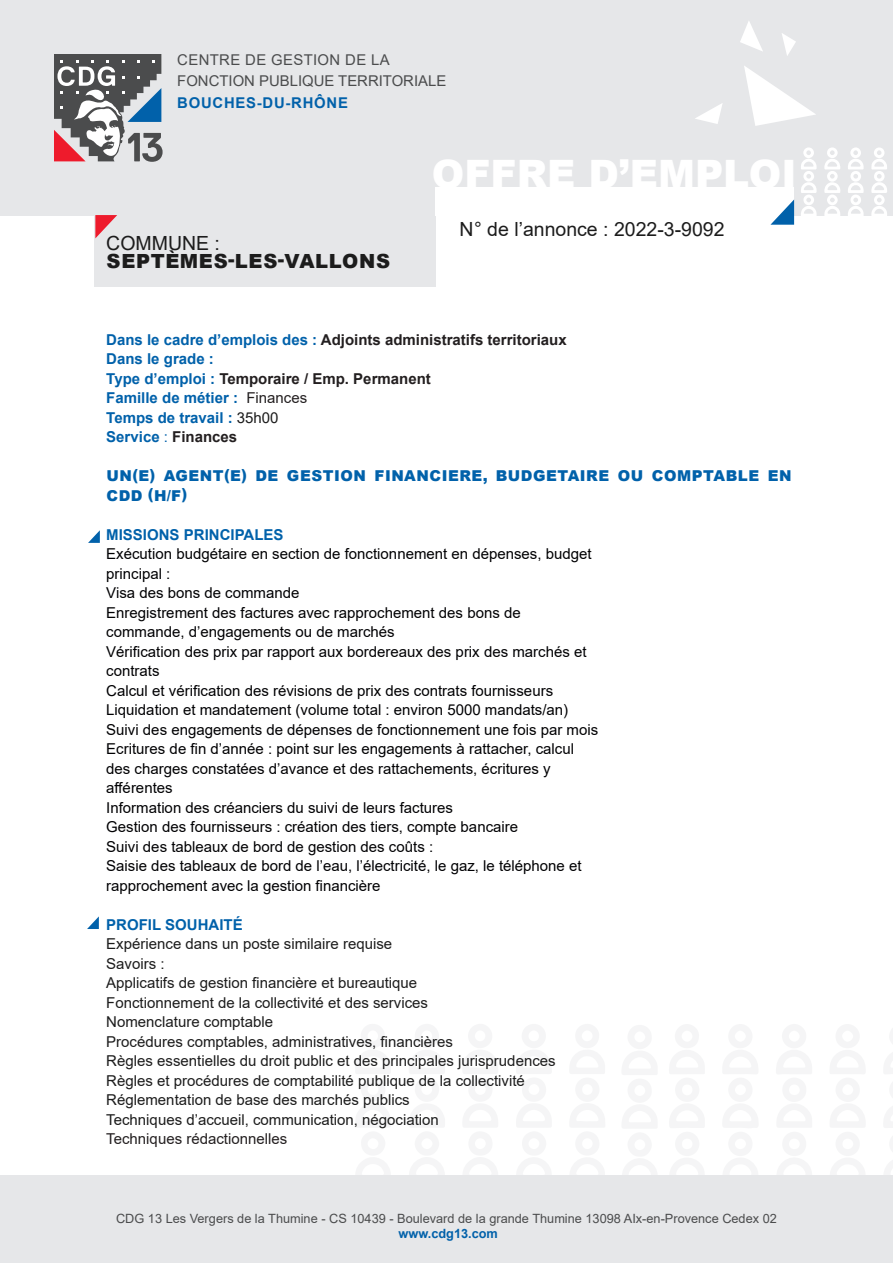
<style>
.page{position:relative;width:893px;height:1263px;background:#fff}
.page>*{position:absolute;margin:0;border:0;box-sizing:border-box;transform-origin:0 0}
.t1{font:900 39.15px "Arial";color:#fff}
.t2{font:19.5px "Arial";color:#1c1c1c}
.t3{font:900 19.5px "Arial";letter-spacing:.035em;color:#1c1c1c}
.t4{font:15px "Arial";color:#000003}
.t5{font:15px "Arial";color:#1c1c1c}
.t6{font:700 15px "Arial";color:#231f20}
.t7{font:700 15px "Arial";color:#0161aa}
.t8{font:900 15px/19.5px "Arial";letter-spacing:.035em;color:#0161aa}
.t9{font:15px "Arial";color:#231f20}
.t10{font:14.85px "Arial";color:#4b4c4d}
.t11{font:14.85px "Arial";letter-spacing:.025em;color:#4b4c4d}
.t12{font:700 14.85px "Arial";letter-spacing:.05em;color:#0161aa}
.t13{font:12.75px "Arial";color:#4b4c4d}
.t14{font:700 12.75px "Arial";color:#0161aa}
.s1{color:#0161aa}
.s2{font-weight:400;color:#231f20}
.s3{font-weight:400;color:#1c1c1c}
.s4{font-weight:400;color:#0161aa}
</style>
<div class="page">
<div style="left:0;top:0;width:893px;height:215px;background:#e6e7e9"></div>
<div style="left:94px;top:207px;width:341px;height:79px;background:#e6e7e9"></div>
<div style="left:0;top:1175px;width:893px;height:88px;background:#e6e7e9"></div>
<div style="left:435px;top:187px;width:358px;height:28px;background:#fff"></div>
<svg style="left:740px;top:21px;width:23px;height:30px"></svg>
<svg style="left:770px;top:199px;width:24px;height:26px"></svg>
<svg style="left:744px;top:66px;width:72px;height:60px"></svg>
<svg style="left:695px;top:103px;width:28px;height:21px"></svg>
<svg style="left:782px;top:33px;width:14px;height:23px"></svg>
<svg style="left:54px;top:54px;width:109px;height:108px"></svg>
<svg style="left:824px;top:147px;width:16px;height:69px"></svg>
<svg style="left:801px;top:147px;width:16px;height:69px"></svg>
<svg style="left:848px;top:147px;width:16px;height:68px"></svg>
<svg style="left:871px;top:147px;width:16px;height:69px"></svg>
<svg style="left:95px;top:215px;width:22px;height:23px"></svg>
<svg style="left:88px;top:530px;width:12px;height:13px"></svg>
<svg style="left:87px;top:916px;width:12px;height:13px"></svg>
<p class="t11" style="left:177px;top:50px;width:214px">CENTRE DE GESTION DE LA</p>
<p class="t10" style="left:177px;top:71px;width:270px">FONCTION PUBLIQUE TERRITORIALE</p>
<p class="t12" style="left:177px;top:92px;width:172px">BOUCHES-DU-RHÔNE</p>
<p class="t2" style="left:106px;top:229px;width:115px">COMMUNE :</p>
<p class="t3" style="left:107px;top:246px;width:285px">SEPTÈMES-LES-VALLONS</p>
<p class="t1" style="left:432px;top:145px;width:366px">OFFRE D’EMPLOI</p>
<p class="t2" style="left:460px;top:216px;width:267px">N° de l’annonce : 2022-3-9092</p>
<p class="t6" style="left:106px;top:329px;width:462px"><span class="s1">Dans le cadre d’emplois des :</span> Adjoints administratifs territoriaux</p>
<p class="t7" style="left:106px;top:348px;width:109px">Dans le grade :</p>
<p class="t6" style="left:106px;top:368px;width:326px"><span class="s1">Type d’emploi :</span> Temporaire / Emp. Permanent</p>
<p class="t7" style="left:106px;top:387px;width:202px">Famille de métier : <span class="s2">Finances</span></p>
<p class="t7" style="left:106px;top:407px;width:174px">Temps de travail : <span class="s3">35h00</span></p>
<p class="t6" style="left:106px;top:426px;width:132px"><span class="s1">Service</span> <span class="s4">:</span> Finances</p>
<p class="t8" style="left:107px;top:466px;width:687px">UN(E) AGENT(E) DE GESTION FINANCIERE, BUDGETAIRE OU COMPTABLE EN<br>CDD (H/F)</p>
<p class="t7" style="left:106px;top:524px;width:179px">MISSIONS PRINCIPALES</p>
<p class="t4" style="left:106px;top:544px;width:487px">Exécution budgétaire en section de fonctionnement en dépenses, budget</p>
<p class="t4" style="left:106px;top:563px;width:66px">principal :</p>
<p class="t4" style="left:106px;top:583px;width:195px">Visa des bons de commande</p>
<p class="t4" style="left:106px;top:602px;width:416px">Enregistrement des factures avec rapprochement des bons de</p>
<p class="t4" style="left:106px;top:622px;width:290px">commande, d’engagements ou de marchés</p>
<p class="t4" style="left:106px;top:641px;width:482px">Vérification des prix par rapport aux bordereaux des prix des marchés et</p>
<p class="t4" style="left:106px;top:661px;width:55px">contrats</p>
<p class="t4" style="left:106px;top:680px;width:448px">Calcul et vérification des révisions de prix des contrats fournisseurs</p>
<p class="t4" style="left:106px;top:700px;width:463px">Liquidation et mandatement (volume total : environ 5000 mandats/an)</p>
<p class="t4" style="left:106px;top:719px;width:493px">Suivi des engagements de dépenses de fonctionnement une fois par mois</p>
<p class="t4" style="left:106px;top:739px;width:469px">Ecritures de fin d’année : point sur les engagements à rattacher, calcul</p>
<p class="t4" style="left:106px;top:758px;width:446px">des charges constatées d’avance et des rattachements, écritures y</p>
<p class="t4" style="left:106px;top:778px;width:68px">afférentes</p>
<p class="t4" style="left:106px;top:797px;width:348px">Information des créanciers du suivi de leurs factures</p>
<p class="t4" style="left:106px;top:817px;width:413px">Gestion des fournisseurs : création des tiers, compte bancaire</p>
<p class="t4" style="left:106px;top:836px;width:328px">Suivi des tableaux de bord de gestion des coûts :</p>
<p class="t4" style="left:106px;top:856px;width:477px">Saisie des tableaux de bord de l’eau, l’électricité, le gaz, le téléphone et</p>
<p class="t4" style="left:106px;top:875px;width:276px">rapprochement avec la gestion financière</p>
<p class="t7" style="left:106px;top:914px;width:138px">PROFIL SOUHAITÉ</p>
<p class="t5" style="left:106px;top:934px;width:287px">Expérience dans un poste similaire requise</p>
<p class="t5" style="left:106px;top:953px;width:60px">Savoirs :</p>
<p class="t5" style="left:106px;top:973px;width:312px">Applicatifs de gestion financière et bureautique</p>
<p class="t5" style="left:106px;top:992px;width:323px">Fonctionnement de la collectivité et des services</p>
<p class="t5" style="left:106px;top:1012px;width:168px">Nomenclature comptable</p>
<p class="t5" style="left:106px;top:1031px;width:348px">Procédures comptables, administratives, financières</p>
<p class="t5" style="left:106px;top:1051px;width:451px">Règles essentielles du droit public et des principales jurisprudences</p>
<p class="t5" style="left:106px;top:1070px;width:420px">Règles et procédures de comptabilité publique de la collectivité</p>
<p class="t5" style="left:106px;top:1090px;width:305px">Réglementation de base des marchés publics</p>
<p class="t5" style="left:106px;top:1109px;width:334px">Techniques d’accueil, communication, négociation</p>
<p class="t9" style="left:106px;top:1129px;width:182px">Techniques rédactionnelles</p>
<p class="t13" style="left:116px;top:1209px;width:662px">CDG 13 Les Vergers de la Thumine - CS 10439 - Boulevard de la grande Thumine 13098 AIx-en-Provence Cedex 02</p>
<p class="t14" style="left:399px;top:1224px;width:101px">www.cdg13.com</p>
</div>
